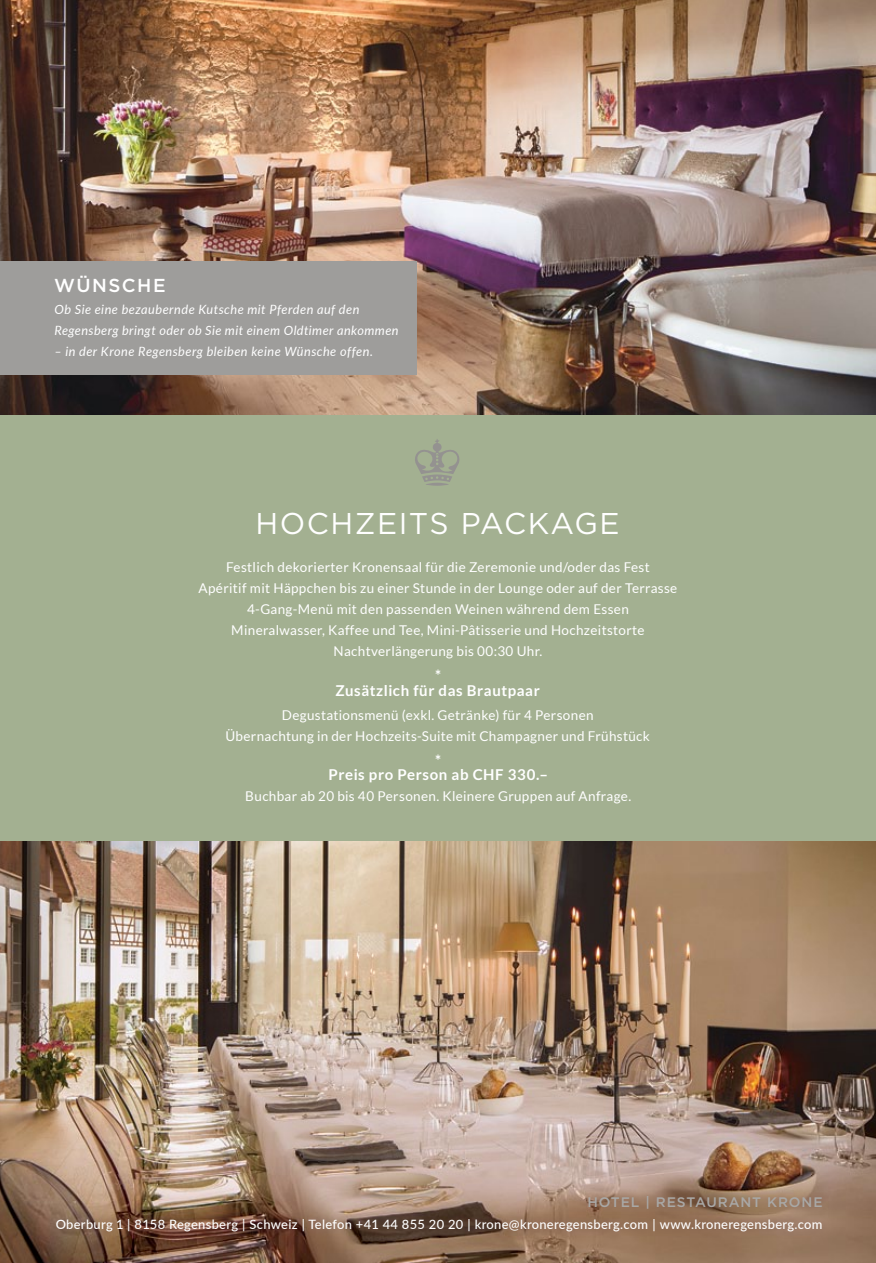
<style>
.page{position:relative;width:876px;height:1263px;background:#fff}
.page>*{position:absolute;margin:0;border:0;box-sizing:border-box;transform-origin:0 0}
.t1{font:30px "Gotham";letter-spacing:.05em;color:#fff}
.t2{font:500 18.75px "Gotham";letter-spacing:.08em;color:#fff}
.t3{font:700 15px "Lato";letter-spacing:.04em;color:#fff}
.t4{font:500 13.8px "Gotham";letter-spacing:.065em;color:#a9a8a6}
.t5{font:13.5px/21px "Lato";letter-spacing:.025em;color:#fff;text-align:center}
.t6{font:500 12.9px "Lato";letter-spacing:.025em;color:#fff}
.t7{font:italic 12.75px/21px "Lato";letter-spacing:.035em;color:#fff}
</style>
<div class="page">
<img style="left:0;top:840px;width:876px;height:423px">
<img style="left:0;top:0;width:876px;height:415px">
<div style="left:0;top:415px;width:876px;height:425px;background:#a3b091"></div>
<div style="left:579px;top:1187px;width:251px;height:29px;background:#7e5c58;opacity:.75"></div>
<div style="left:47px;top:1209px;width:783px;height:29px;background:#7e5c58;opacity:.75"></div>
<div style="left:0;top:261px;width:417px;height:114px;background:#9e9d9b"></div>
<svg style="left:415px;top:439px;width:45px;height:47px"></svg>
<h2 class="t2" style="left:54px;top:273px;width:113px">WÜNSCHE</h2>
<p class="t7" style="left:54px;top:299px;width:346px">Ob Sie eine bezaubernde Kutsche mit Pferden auf den<br>Regensberg bringt oder ob Sie mit einem Oldtimer ankommen</p>
<p class="t7" style="left:54px;top:341px;width:320px">– in der Krone Regensberg bleiben keine Wünsche offen.</p>
<h1 class="t1" style="left:256px;top:504px;width:366px">HOCHZEITS PACKAGE</h1>
<p class="t5" style="left:199px;top:557px;width:480px">Festlich dekorierter Kronensaal für die Zeremonie und/oder das Fest<br>Apéritif mit Häppchen bis zu einer Stunde in der Lounge oder auf der Terrasse 4-Gang-Menü mit den passenden Weinen während dem Essen Mineralwasser, Kaffee und Tee, Mini-Pâtisserie und Hochzeitstorte Nachtverlängerung bis 00:30 Uhr.</p>
<p class="t3" style="left:335px;top:682px;width:206px">Zusätzlich für das Brautpaar</p>
<p class="t5" style="left:225px;top:705px;width:426px">Degustationsmenü (exkl. Getränke) für 4 Personen<br>Übernachtung in der Hochzeits-Suite mit Champagner und Frühstück</p>
<p class="t3" style="left:329px;top:766px;width:221px">Preis pro Person ab CHF 330.–</p>
<p class="t5" style="left:245px;top:786px;width:387px">Buchbar ab 20 bis 40 Personen. Kleinere Gruppen auf Anfrage.</p>
<p class="t3" style="left:435px;top:667px;width:7px">*</p>
<p class="t3" style="left:435px;top:752px;width:7px">*</p>
<p class="t4" style="left:587px;top:1193px;width:237px">HOTEL | RESTAURANT KRONE</p>
<p class="t6" style="left:56px;top:1215px;width:768px">Oberburg 1 | 8158 Regensberg | Schweiz | Telefon +41 44 855 20 20 | krone@kroneregensberg.com | www.kroneregensberg.com</p>
</div>
